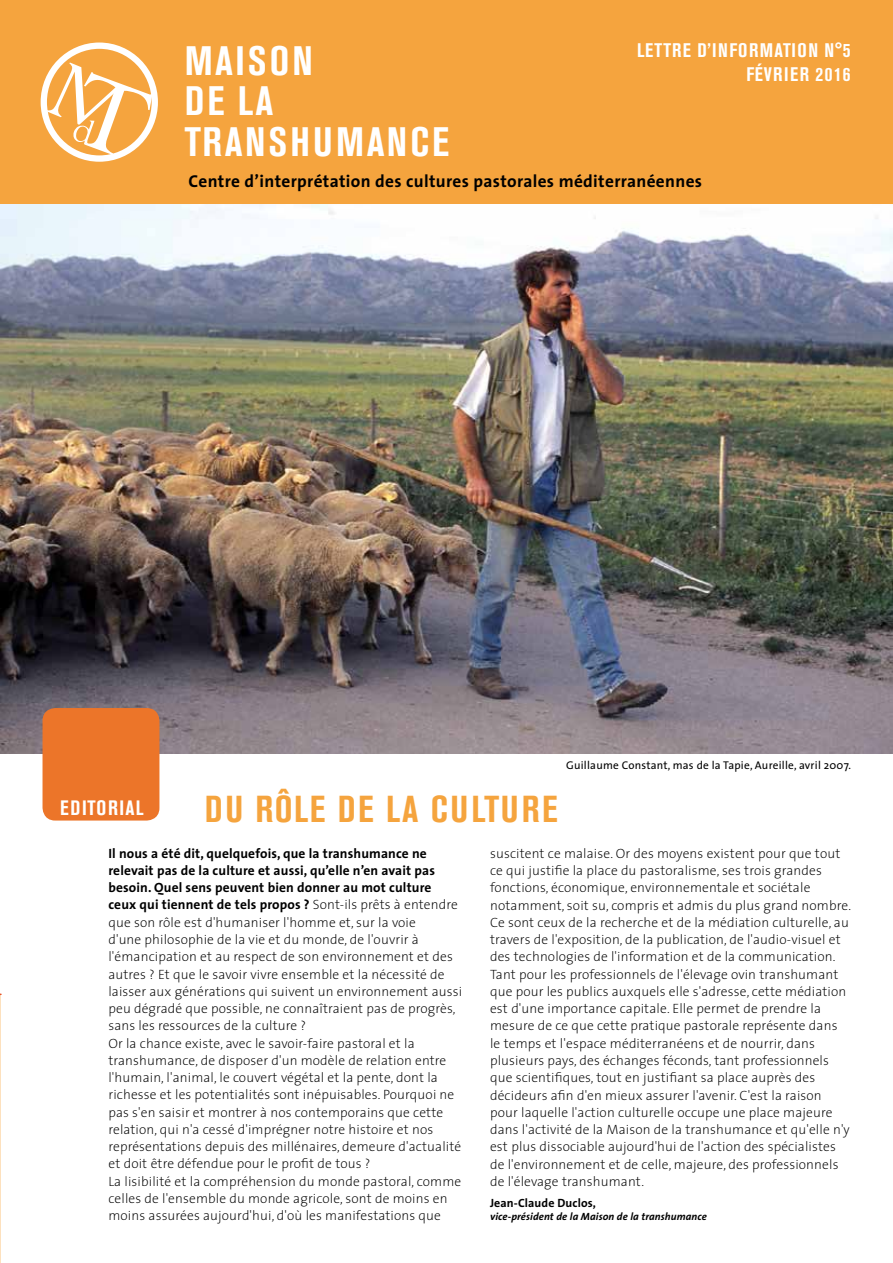
<style>
.page{position:relative;width:893px;height:1263px;background:#fff}
.page>*{position:absolute;margin:0;border:0;box-sizing:border-box;transform-origin:0 0}
.t1{font:700 condensed 40.8px/40.8px "Akzidenz Grotesk BE";letter-spacing:.075em;color:#fff}
.t2{font:700 condensed 37.2px "Akzidenz Grotesk BE";color:#f5a43e}
.t3{font:700 condensed 20.7px "Akzidenz Grotesk BE";color:#fff}
.t4{font:700 condensed 19.5px "Akzidenz Grotesk BE";letter-spacing:.055em;color:#fff}
.t5{font:700 17.4px "The Sans";letter-spacing:.02em;color:#000}
.t6{font:200 13.5px/17.2px "The Sans";letter-spacing:.01em;color:#000}
.t7{font:700 12px "The Sans";letter-spacing:.01em;color:#000}
.t8{font:11.25px "The Sans";letter-spacing:.02em;color:#000}
.t9{font:italic 700 10.5px "The Sans";letter-spacing:.01em;color:#000}
.s1{font-weight:700}
</style>
<div class="page">
<div style="left:0;top:0;width:893px;height:204px;background:#f5a43e"></div>
<svg style="left:46px;top:63px;width:106px;height:92px"></svg>
<div style="left:41px;top:43px;width:117px;height:119px;border:6px solid #fff;border-radius:50%"></div>
<img style="left:0;top:204px;width:893px;height:550px">
<div style="left:43px;top:708px;width:116px;height:112px;background:#ec7529;border-radius:13px"></div>
<hr style="left:0;top:995px;width:1px;height:268px;background:#fde1be">
<h1 class="t1" style="left:185px;top:41px;width:266px">MAISON<br>DE LA<br>TRANSHUMANCE</h1>
<h3 class="t4" style="left:637px;top:39px;width:19px">LETTRE</h3>
<h3 class="t4" style="left:697px;top:39px;width:26px">D’INFORMATION</h3>
<h3 class="t4" style="left:824px;top:39px;width:27px">N°5</h3>
<h3 class="t4" style="left:746px;top:63px;width:37px">FÉVRIER</h3>
<h3 class="t4" style="left:816px;top:63px;width:36px">2016</h3>
<p class="t5" style="left:189px;top:166px;width:515px">Centre d’interprétation des cultures pastorales méditerranéennes</p>
<h3 class="t3" style="left:60px;top:796px;width:21px">EDITORIAL</h3>
<h2 class="t2" style="left:205px;top:787px;width:245px">DURÔLE DE LA CULTURE</h2>
<p class="t8" style="left:566px;top:755px;width:286px">Guillaume Constant, mas de la Tapie, Aureille, avril 2007.</p>
<p class="t6" style="left:108px;top:844px;width:355px"><span class="s1">Il nous a été dit, quelquefois, que la transhumance ne relevait pas de la culture et aussi, qu’elle n’en avait pas besoin. Quel sens peuvent bien donner au mot culture ceux qui tiennent de tels propos ?</span> Sont-ils prêts à entendre que son rôle est d'humaniser l'homme et, sur la voie<br>d'une philosophie de la vie et du monde, de l'ouvrir à l'émancipation et au respect de son environnement et des autres ? Et que le savoir vivre ensemble et la nécessité de laisser aux générations qui suivent un environnement aussi peu dégradé que possible, ne connaîtraient pas de progrès, sans les ressources de la culture ?<br>Or la chance existe, avec le savoir-faire pastoral et la transhumance, de disposer d'un modèle de relation entre l'humain, l'animal, le couvert végétal et la pente, dont la richesse et les potentialités sont inépuisables. Pourquoi ne pas s'en saisir et montrer à nos contemporains que cette relation, qui n'a cessé d'imprégner notre histoire et nos représentations depuis des millénaires, demeure d'actualité et doit être défendue pour le profit de tous ?<br>La lisibilité et la compréhension du monde pastoral, comme celles de l'ensemble du monde agricole, sont de moins en moins assurées aujourd'hui, d'où les manifestations que</p>
<p class="t6" style="left:490px;top:844px;width:362px">suscitent ce malaise. Or des moyens existent pour que tout ce qui justifie la place du pastoralisme, ses trois grandes fonctions, économique, environnementale et sociétale notamment, soit su, compris et admis du plus grand nombre.<br>Ce sont ceux de la recherche et de la médiation culturelle, au travers de l'exposition, de la publication, de l'audio-visuel et des technologies de l'information et de la communication.<br>Tant pour les professionnels de l'élevage ovin transhumant que pour les publics auxquels elle s'adresse, cette médiation est d'une importance capitale. Elle permet de prendre la mesure de ce que cette pratique pastorale représente dans le temps et l'espace méditerranéens et de nourrir, dans plusieurs pays, des échanges féconds, tant professionnels que scientifiques, tout en justifiant sa place auprès des décideurs afin d'en mieux assurer l'avenir. C'est la raison pour laquelle l'action culturelle occupe une place majeure dans l'activité de la Maison de la transhumance et qu'elle n'y est plus dissociable aujourd'hui de l'action des spécialistes de l'environnement et de celle, majeure, des professionnels de l'élevage transhumant.</p>
<p class="t7" style="left:490px;top:1192px;width:107px">Jean-Claude Duclos,</p>
<p class="t9" style="left:490px;top:1208px;width:218px">vice-président de la Maison de la transhumance</p>
</div>
